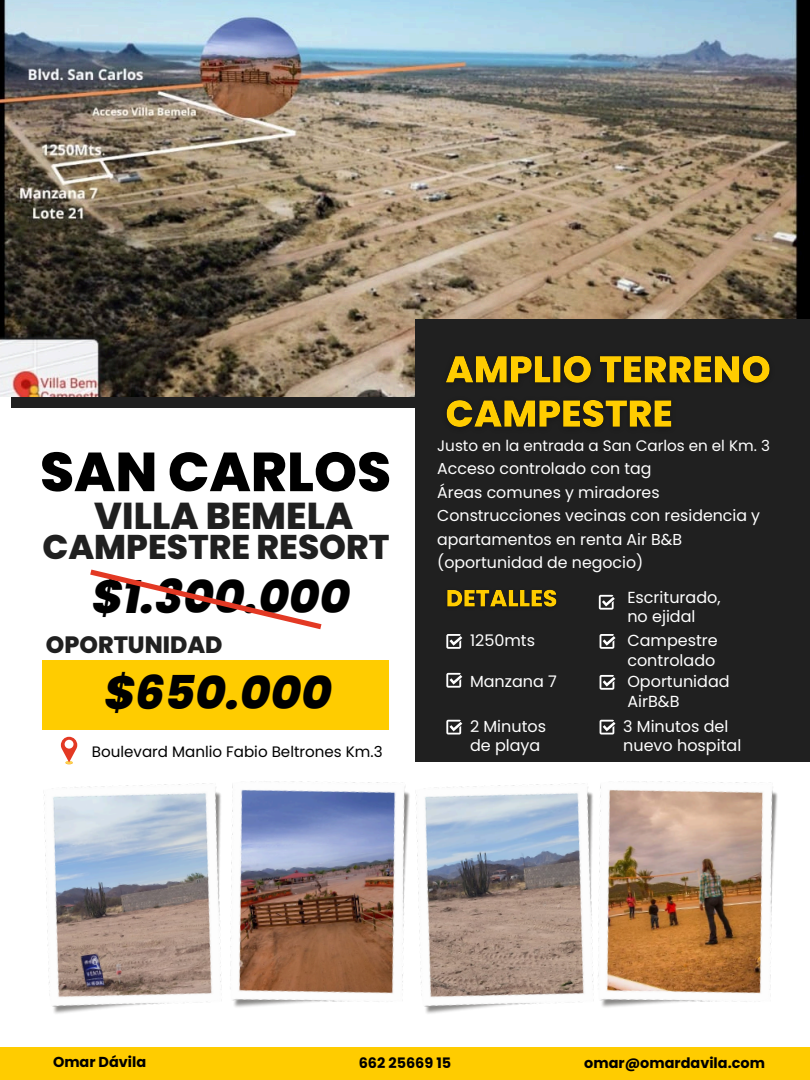
<style>
.page{position:relative;width:810px;height:1080px;background:#fff}
.page>*{position:absolute;margin:0;border:0;box-sizing:border-box;transform-origin:0 0}
.t1{font:800 54.81px "Poppins";color:#000}
.t2{font:italic 800 46.62px "Poppins";color:#000}
.t3{font:800 37.38px "Poppins";color:#202020}
.t4{font:800 34.25px "Poppins";color:#202020}
.t5{font:800 23.62px "Poppins";color:#202020}
.t6{font:16px/19.6px "Poppins";color:#fff}
.t7{font:15.81px/23.4px "Poppins";color:#fff}
.t8{font:15.19px "Poppins";color:#fff}
.t9{font:15.12px "Poppins";color:#000}
.t10{font:700 14.44px "Poppins";color:#000}
</style>
<div class="page">
<div style="left:0;top:1047px;width:810px;height:33px;background:#fc0"></div>
<img style="left:0;top:0;width:810px;height:396px">
<div style="left:415px;top:320px;width:395px;height:442px;background:#202020"></div>
<svg style="left:446px;top:634px;width:16px;height:15px"></svg>
<svg style="left:600px;top:634px;width:15px;height:15px"></svg>
<svg style="left:446px;top:673px;width:16px;height:15px"></svg>
<svg style="left:600px;top:675px;width:15px;height:15px"></svg>
<svg style="left:446px;top:720px;width:16px;height:15px"></svg>
<svg style="left:600px;top:720px;width:15px;height:15px"></svg>
<img style="left:44px;top:764px;width:162px;height:250px">
<img style="left:436px;top:783px;width:138px;height:230px">
<img style="left:206px;top:781px;width:230px;height:233px">
<img style="left:574px;top:781px;width:204px;height:226px">
<svg style="left:61px;top:737px;width:16px;height:27px"></svg>
<div style="left:65px;top:740px;width:9px;height:9px;background:#fff;border-radius:50%"></div>
<img style="left:446px;top:355px;width:324px;height:72px">
<img style="left:447px;top:589px;width:110px;height:18px">
<svg style="left:599px;top:595px;width:16px;height:15px"></svg>
<svg style="left:90px;top:569px;width:232px;height:61px"></svg>
<div style="left:43px;top:660px;width:346px;height:70px;background:#fc0"></div>
<p class="t1" style="left:40px;top:434px;width:353px">SAN CARLOS</p>
<p class="t3" style="left:94px;top:490px;width:260px">VILLA BEMELA</p>
<p class="t4" style="left:43px;top:523px;width:348px">CAMPESTRE RESORT</p>
<p class="t2" style="left:92px;top:564px;width:260px">$1.300.000</p>
<p class="t5" style="left:46px;top:628px;width:178px">OPORTUNIDAD</p>
<p class="t2" style="left:104px;top:660px;width:229px">$650.000</p>
<p class="t9" style="left:92px;top:741px;width:292px">Boulevard Manlio Fabio Beltrones Km.3</p>
<p class="t8" style="left:437px;top:435px;width:334px">Justo en la entrada a San Carlos en el Km. 3</p>
<p class="t7" style="left:437px;top:457px;width:216px">Acceso controlado con tag</p>
<p class="t7" style="left:437px;top:480px;width:224px">Áreas comunes y miradores</p>
<p class="t7" style="left:437px;top:504px;width:324px">Construcciones vecinas con residencia y apartamentos en renta Air B&amp;B (oportunidad de negocio)</p>
<p class="t6" style="left:470px;top:631px;width:67px">1250mts</p>
<p class="t6" style="left:470px;top:672px;width:88px">Manzana 7</p>
<p class="t6" style="left:627px;top:587px;width:95px">Escriturado,</p>
<p class="t6" style="left:627px;top:607px;width:70px">no ejidal</p>
<h1 class="t6" style="left:627px;top:631px;width:92px">Campestre controlado</h1>
<h4 class="t6" style="left:627px;top:672px;width:104px">Oportunidad</h4>
<h2 class="t6" style="left:627px;top:691px;width:54px">AirB&amp;B</h2>
<h3 class="t6" style="left:470px;top:716px;width:78px">2 Minutos de playa</h3>
<h2 class="t6" style="left:623px;top:716px;width:120px">3 Minutos del nuevo hospital</h2>
<p class="t10" style="left:53px;top:1052px;width:95px">Omar Dávila</p>
<p class="t10" style="left:359px;top:1053px;width:94px">662 25669 15</p>
<p class="t10" style="left:584px;top:1053px;width:182px">omar@omardavila.com</p>
</div>
